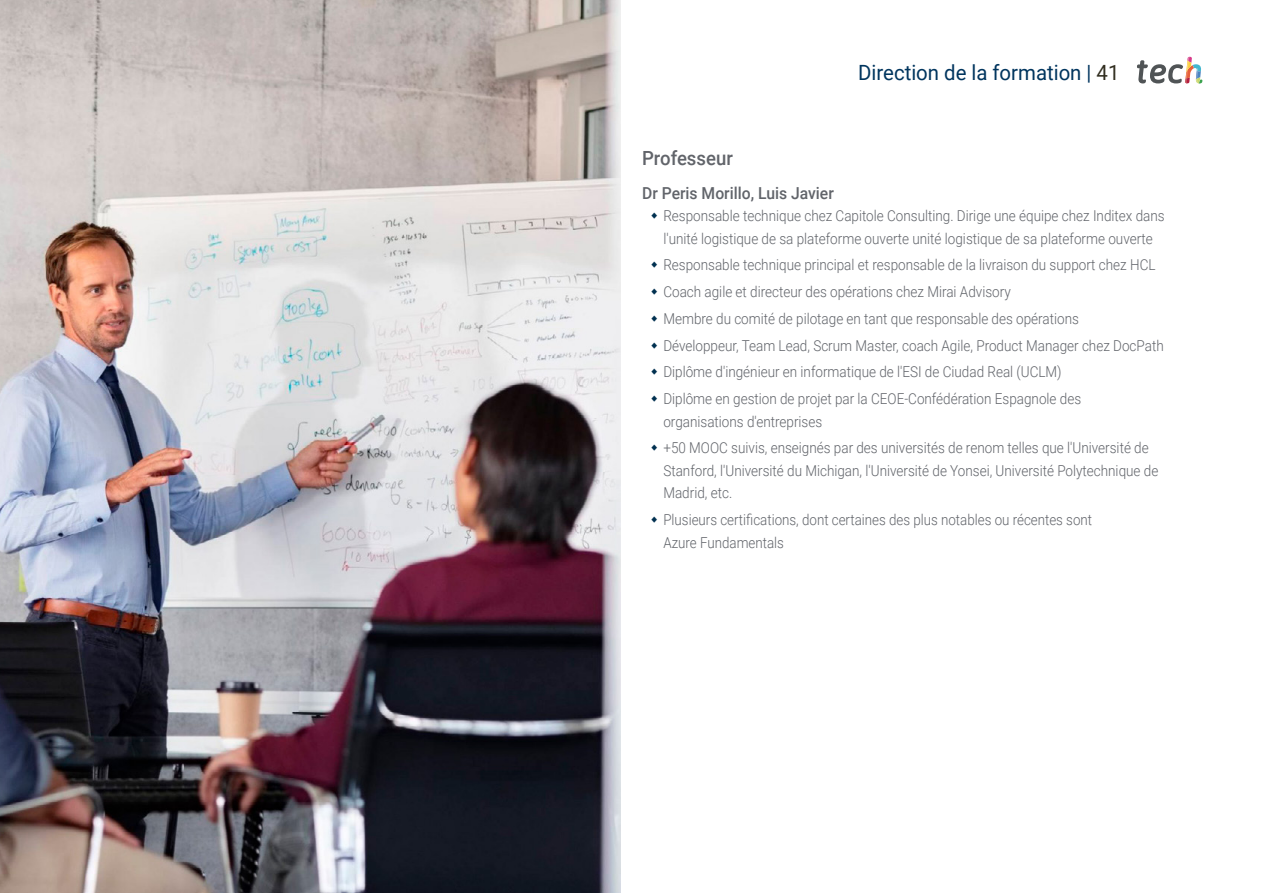
<style>
.page{position:relative;width:1263px;height:893px;background:#fff}
.page>*{position:absolute;margin:0;border:0;box-sizing:border-box;transform-origin:0 0}
.t1{font:21px "Roboto";color:#00355e}
.t2{font:500 19.5px "Roboto";color:#61646a;scale:.95 1}
.t3{font:500 16.5px "Roboto";color:#61646a;scale:.95 1}
.t4{font:300 15px/26.7px "Roboto";color:#61646a;scale:.9 1}
.t5{font:300 15px/22.5px "Roboto";color:#61646a;scale:.89 1}
.s1{color:#312e20}
</style>
<div class="page">
<svg style="left:1137px;top:57px;width:65px;height:27px"></svg>
<img style="left:0;top:0;width:621px;height:893px">
<h1 class="t1" style="left:858px;top:57px;width:263px">Direction de la formation | <span class="s1">41</span></h1>
<h2 class="t2" style="left:642px;top:144px;width:97px">Professeur</h2>
<p class="t3" style="left:642px;top:181px;width:203px">Dr Peris Morillo, Luis Javier</p>
<p class="t4" style="left:663px;top:204px;width:558px;line-height:22.5px">Responsable technique chez Capitole Consulting. Dirige une équipe chez Inditex dans l'unité logistique de sa plateforme ouverte unité logistique de sa plateforme ouverte</p>
<p class="t4" style="left:663px;top:251px;width:557px">Responsable technique principal et responsable de la livraison du support chez HCL Coach agile et directeur des opérations chez Mirai Advisory<br>Membre du comité de pilotage en tant que responsable des opérations<br>Développeur, Team Lead, Scrum Master, coach Agile, Product Manager chez DocPath Diplôme d'ingénieur en informatique de l'ESI de Ciudad Real (UCLM)<br>Diplôme en gestion de projet par la CEOE-Confédération Espagnole des</p>
<p class="t4" style="left:663px;top:407px;width:541px">organisations d'entreprises<br>+50 MOOC suivis, enseignés par des universités de renom telles que l'Université de</p>
<p class="t4" style="left:663px;top:459px;width:551px;line-height:22.5px">Stanford, l'Université du Michigan, l'Université de Yonsei, Université Polytechnique de<br>Madrid, etc.</p>
<p class="t5" style="left:663px;top:508px;width:483px">Plusieurs certifications, dont certaines des plus notables ou récentes sont<br>Azure Fundamentals</p>
</div>
